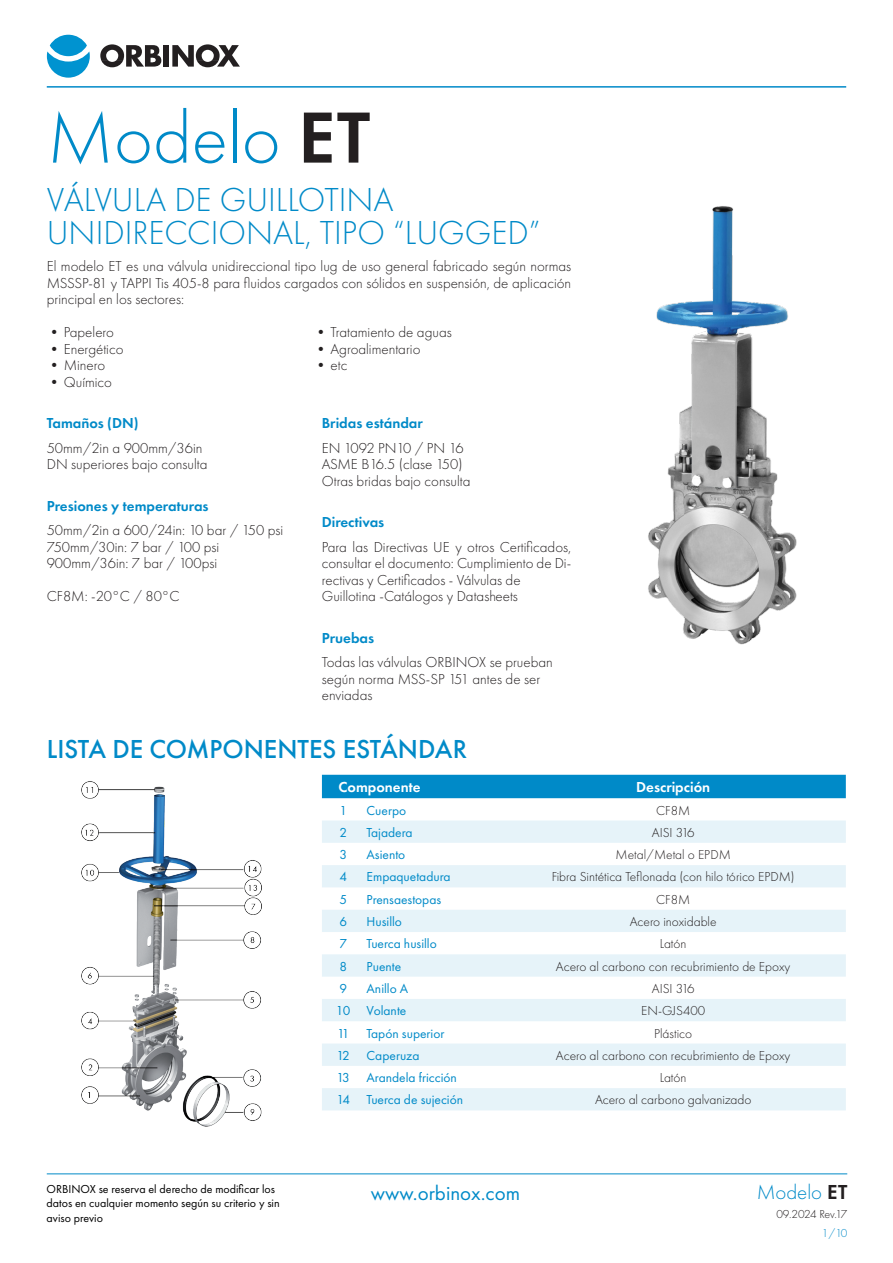
<style>
.page{position:relative;width:893px;height:1263px;background:#fff}
.page>*{position:absolute;margin:0;border:0;box-sizing:border-box;transform-origin:0 0}
.Modelo{font:300 75px "Futura PT";color:#008ac8}
.Nombre{font:300 34.5px/33px "Futura PT";color:#008ac8}
.títulos_n1{font:500 27px "Futura PT";color:#008ac8}
.t1{font:21px "Futura PT";color:#008ac8}
.Modelo_folio{font:300 21px "Futura PT";color:#008ac8}
.cuerpo{font:300 15px/16.5px "Futura PT";color:#231f20;text-align:justify}
.sub-titulos{font:600 15px "Futura PT";color:#008ac8}
.t_encabezado{font:600 15px "Futura PT";color:#fff}
.t_cuerpo{font:300 13.5px "Futura PT";color:#231f20}
.t_azul_izq{font:13.5px "Futura PT";color:#008ac8}
.t_azul_centrado{font:13.5px "Futura PT";letter-spacing:-.135em;color:#008ac8}
.base{font:12px/14.4px "Futura PT";color:#000}
.base-2{font:300 12px "Futura PT";letter-spacing:-.04em;color:#231f20}
.base-3{font:300 12px "Futura PT";color:#008ac8}
.s1{font-weight:600;color:#231f20}
</style>
<div class="page">
<hr style="left:47px;top:1173px;width:800px;height:1px;background:#008ac8">
<hr style="left:47px;top:86px;width:799px;height:2px;background:#008ac8">
<div style="left:50px;top:35px;width:37px;height:21px;background:#0093d0;border-radius:50%"></div>
<svg style="left:47px;top:51px;width:43px;height:27px"></svg>
<svg style="left:100px;top:44px;width:61px;height:23px"></svg>
<div style="left:164px;top:45px;width:5px;height:22px;background:#231f20"></div>
<svg style="left:172px;top:44px;width:68px;height:23px"></svg>
<img style="left:648px;top:206px;width:149px;height:439px">
<div style="left:322px;top:775px;width:524px;height:23px;background:#008ac8"></div>
<svg style="left:322px;top:820px;width:524px;height:290px;fill:#e6f3f9"></svg>
<img style="left:81px;top:781px;width:181px;height:346px">
<p class="Modelo" style="left:47px;top:95px;width:325px">Modelo <span class="s1">ET</span></p>
<p class="Nombre" style="left:47px;top:184px;width:495px">VÁLVULA DE GUILLOTINA<br>UNIDIRECCIONAL, TIPO “LUGGED”</p>
<p class="cuerpo" style="left:47px;top:258px;width:526px">El modelo ET es una válvula unidireccional tipo lug de uso general fabricado según normas MSSSP-81 y TAPPI Tis 405-8 para fluidos cargados con sólidos en suspensión, de aplicación principal en los sectores:</p>
<p class="cuerpo" style="left:47px;top:324px;width:69px">•Papelero</p>
<p class="cuerpo" style="left:47px;top:341px;width:78px">•Energético</p>
<p class="cuerpo" style="left:47px;top:357px;width:60px">•Minero</p>
<p class="cuerpo" style="left:47px;top:374px;width:67px">•Químico</p>
<p class="cuerpo" style="left:313px;top:324px;width:140px">•Tratamiento de aguas</p>
<p class="cuerpo" style="left:313px;top:341px;width:109px">•Agroalimentario</p>
<p class="cuerpo" style="left:313px;top:357px;width:35px">•etc</p>
<p class="sub-titulos" style="left:47px;top:414px;width:93px">Tamaños (DN)</p>
<p class="cuerpo" style="left:47px;top:440px;width:157px">50mm/2in a 900mm/36in</p>
<p class="cuerpo" style="left:47px;top:456px;width:162px">DN superiores bajo consulta</p>
<p class="sub-titulos" style="left:47px;top:496px;width:163px">Presiones y temperaturas</p>
<p class="cuerpo" style="left:47px;top:522px;width:238px">50mm/2in a 600/24in: 10 bar / 150 psi</p>
<p class="cuerpo" style="left:47px;top:539px;width:174px">750mm/30in: 7 bar / 100 psi</p>
<p class="cuerpo" style="left:47px;top:555px;width:172px">900mm/36in: 7 bar / 100psi</p>
<p class="cuerpo" style="left:47px;top:588px;width:134px">CF8M: -20°C / 80°C</p>
<p class="sub-titulos" style="left:322px;top:414px;width:103px">Bridas estándar</p>
<p class="cuerpo" style="left:322px;top:440px;width:143px">EN 1092 PN10 / PN 16</p>
<p class="cuerpo" style="left:322px;top:456px;width:142px">ASME B16.5 (clase 150)</p>
<p class="cuerpo" style="left:322px;top:473px;width:150px">Otras bridas bajo consulta</p>
<p class="sub-titulos" style="left:322px;top:513px;width:64px">Directivas</p>
<p class="cuerpo" style="left:322px;top:539px;width:251px">Para las Directivas UE y otros Certificados, consultar el documento: Cumplimiento de Di&shy;rectivas y Certificados - Válvulas de</p>
<p class="cuerpo" style="left:322px;top:588px;width:198px">Guillotina -Catálogos y Datasheets</p>
<p class="sub-titulos" style="left:322px;top:628px;width:54px">Pruebas</p>
<p class="cuerpo" style="left:322px;top:654px;width:233px">Todas las válvulas ORBINOX se prueban</p>
<p class="cuerpo" style="left:322px;top:671px;width:220px">según norma MSS-SP 151 antes de ser</p>
<p class="cuerpo" style="left:322px;top:687px;width:52px">enviadas</p>
<p class="títulos_n1" style="left:47px;top:733px;width:422px">LISTA DE COMPONENTES ESTÁNDAR</p>
<p class="t_encabezado" style="left:338px;top:778px;width:84px">Componente</p>
<p class="t_encabezado" style="left:636px;top:778px;width:76px">Descripción</p>
<p class="t_azul_centrado" style="left:339px;top:802px;width:9px">1</p>
<p class="t_azul_izq" style="left:367px;top:802px;width:41px">Cuerpo</p>
<p class="t_cuerpo" style="left:656px;top:802px;width:36px">CF8M</p>
<p class="t_azul_centrado" style="left:339px;top:824px;width:9px">2</p>
<p class="t_azul_izq" style="left:367px;top:824px;width:48px">Tajadera</p>
<p class="t_cuerpo" style="left:652px;top:825px;width:44px">AISI 316</p>
<p class="t_azul_centrado" style="left:339px;top:847px;width:9px">3</p>
<p class="t_azul_izq" style="left:367px;top:847px;width:40px">Asiento</p>
<p class="t_cuerpo" style="left:616px;top:847px;width:117px">Metal/Metal o EPDM</p>
<p class="t_azul_centrado" style="left:339px;top:869px;width:9px">4</p>
<p class="t_azul_izq" style="left:367px;top:869px;width:86px">Empaquetadura</p>
<p class="t_cuerpo" style="left:552px;top:869px;width:244px">Fibra Sintética Teflonada (con hilo tórico EPDM)</p>
<p class="t_azul_centrado" style="left:339px;top:891px;width:9px">5</p>
<p class="t_azul_izq" style="left:367px;top:891px;width:76px">Prensaestopas</p>
<p class="t_cuerpo" style="left:656px;top:891px;width:36px">CF8M</p>
<p class="t_azul_centrado" style="left:339px;top:913px;width:9px">6</p>
<p class="t_azul_izq" style="left:367px;top:913px;width:37px">Husillo</p>
<p class="t_cuerpo" style="left:630px;top:914px;width:88px">Acero inoxidable</p>
<p class="t_azul_centrado" style="left:339px;top:936px;width:9px">7</p>
<p class="t_azul_izq" style="left:367px;top:936px;width:72px">Tuerca husillo</p>
<p class="t_cuerpo" style="left:660px;top:936px;width:28px">Latón</p>
<p class="t_azul_centrado" style="left:339px;top:958px;width:9px">8</p>
<p class="t_azul_izq" style="left:367px;top:958px;width:36px">Puente</p>
<p class="t_cuerpo" style="left:556px;top:958px;width:236px">Acero al carbono con recubrimiento de Epoxy</p>
<p class="t_azul_centrado" style="left:339px;top:980px;width:9px">9</p>
<p class="t_azul_izq" style="left:367px;top:980px;width:43px">Anillo A</p>
<p class="t_cuerpo" style="left:652px;top:981px;width:44px">AISI 316</p>
<p class="t_azul_centrado" style="left:336px;top:1003px;width:16px">10</p>
<p class="t_azul_izq" style="left:367px;top:1003px;width:41px">Volante</p>
<p class="t_cuerpo" style="left:641px;top:1003px;width:66px">EN-GJS400</p>
<p class="t_azul_centrado" style="left:337px;top:1025px;width:14px">11</p>
<p class="t_azul_izq" style="left:367px;top:1025px;width:79px">Tapón superior</p>
<p class="t_cuerpo" style="left:654px;top:1025px;width:40px">Plástico</p>
<p class="t_azul_centrado" style="left:337px;top:1047px;width:15px">12</p>
<p class="t_azul_izq" style="left:367px;top:1047px;width:54px">Caperuza</p>
<p class="t_cuerpo" style="left:556px;top:1048px;width:236px">Acero al carbono con recubrimiento de Epoxy</p>
<p class="t_azul_centrado" style="left:336px;top:1070px;width:15px">13</p>
<p class="t_azul_izq" style="left:367px;top:1070px;width:92px">Arandela fricción</p>
<p class="t_cuerpo" style="left:660px;top:1070px;width:28px">Latón</p>
<p class="t_azul_centrado" style="left:336px;top:1092px;width:15px">14</p>
<p class="t_azul_izq" style="left:367px;top:1092px;width:98px">Tuerca de sujeción</p>
<p class="t_cuerpo" style="left:595px;top:1092px;width:158px">Acero al carbono galvanizado</p>
<p class="base" style="left:47px;top:1182px;width:230px">ORBINOX se reserva el derecho de modificar los</p>
<h3 class="t1" style="left:371px;top:1180px;width:151px">www.orbinox.com</h3>
<p class="base" style="left:47px;top:1196px;width:235px">datos en cualquier momento según su criterio y sin aviso previo</p>
<p class="Modelo_folio" style="left:757px;top:1180px;width:92px">Modelo <span class="s1">ET</span></p>
<p class="base-2" style="left:776px;top:1207px;width:72px">09.2024 Rev.17</p>
<p class="base-3" style="left:822px;top:1226px;width:27px">1/10</p>
</div>
